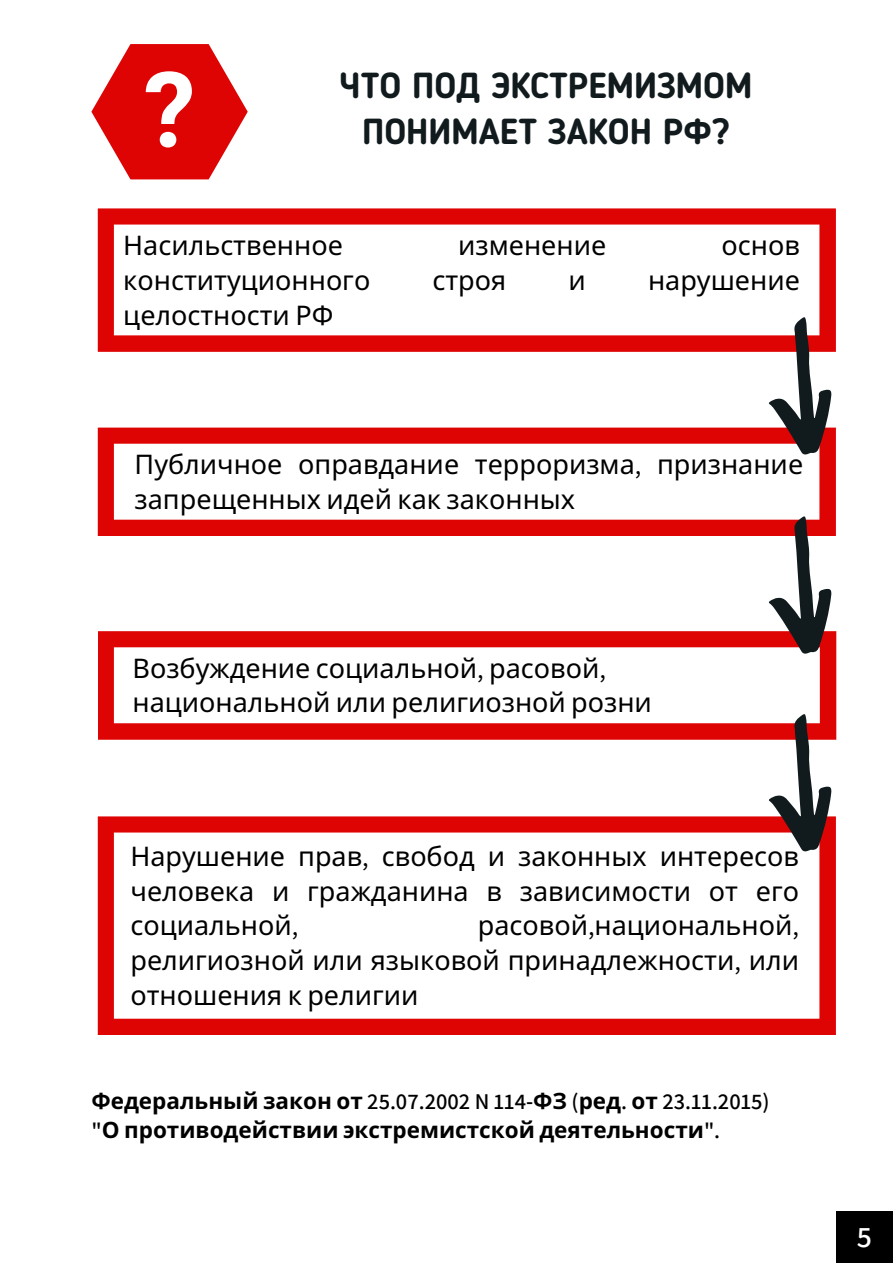
<style>
.page{position:relative;width:893px;height:1264px;background:#fff}
.page>*{position:absolute;margin:0;border:0;box-sizing:border-box;transform-origin:0 0}
.t1{font:700 104.85px "Roboto";color:#fff}
.t2{font:700 35.85px "Blogger Sans";color:#111b1e}
.t3{font:600 30px "Assistant";color:#fff}
.t4{font:27px/34.8px "Noto Sans";color:#000;text-align:justify}
.t5{font:600 22.5px "Assistant";color:#000}
.t6{font:700 22.5px "Noto Sans";color:#000}
.s1{font-family:"Assistant"}
.s2{font-family:"Noto Sans";font-weight:700}
.s3{font-family:"Assistant";font-weight:600}
</style>
<div class="page">
<div style="left:836px;top:1210px;width:56px;height:52px;background:#000"></div>
<svg style="left:91px;top:44px;width:157px;height:135px"></svg>
<svg style="left:98px;top:208px;width:737px;height:144px"></svg>
<svg style="left:98px;top:427px;width:737px;height:109px"></svg>
<svg style="left:768px;top:316px;width:63px;height:139px"></svg>
<svg style="left:98px;top:631px;width:738px;height:108px"></svg>
<svg style="left:98px;top:816px;width:737px;height:219px"></svg>
<svg style="left:768px;top:515px;width:63px;height:139px"></svg>
<svg style="left:768px;top:713px;width:63px;height:138px"></svg>
<p class="t1" style="left:143px;top:50px;width:54px">?</p>
<p class="t2" style="left:339px;top:70px;width:414px">ЧТО ПОД ЭКСТРЕМИЗМОМ</p>
<p class="t2" style="left:362px;top:117px;width:369px">ПОНИМАЕТ ЗАКОН РФ?</p>
<p class="t4" style="left:123px;top:227px;width:221px">Насильственное</p>
<p class="t4" style="left:458px;top:227px;width:150px">изменение</p>
<p class="t4" style="left:721px;top:227px;width:80px">основ</p>
<p class="t4" style="left:123px;top:262px;width:248px">конституционного</p>
<p class="t4" style="left:432px;top:262px;width:75px">строя</p>
<p class="t4" style="left:568px;top:262px;width:19px">и</p>
<p class="t4" style="left:648px;top:262px;width:153px">нарушение</p>
<p class="t4" style="left:123px;top:297px;width:212px">целостности РФ</p>
<p class="t4" style="left:135px;top:446px;width:670px">Публичное оправдание терроризма<span class="s1">,</span> признание запрещенных идей как законных</p>
<p class="t4" style="left:132px;top:649px;width:475px">Возбуждение социальной<span class="s1">,</span> расовой<span class="s1">,</span></p>
<p class="t4" style="left:132px;top:684px;width:521px">национальной или религиозной розни</p>
<p class="t4" style="left:130px;top:837px;width:670px">Нарушение прав<span class="s1">,</span> свобод и законных интересов человека и гражданина в зависимости от его социальной<span class="s1">,</span></p>
<p class="t4" style="left:130px;top:907px;width:670px;text-indent:347px">расовой<span class="s1">,</span>национальной<span class="s1">, </span>религиозной или языковой принадлежности<span class="s1">,</span> или отношения к религии</p>
<p class="t5" style="left:91px;top:1085px;width:679px"><span class="s2">Федеральный закон от</span> 25.07.2002 N 114-<span class="s2">ФЗ</span> (<span class="s2">ред</span>. <span class="s2">от</span> 23.11.2015)</p>
<p class="t6" style="left:91px;top:1114px;width:630px"><span class="s3">"</span>О противодействии экстремистской деятельности<span class="s3">".</span></p>
<p class="t3" style="left:856px;top:1215px;width:17px">5</p>
</div>
